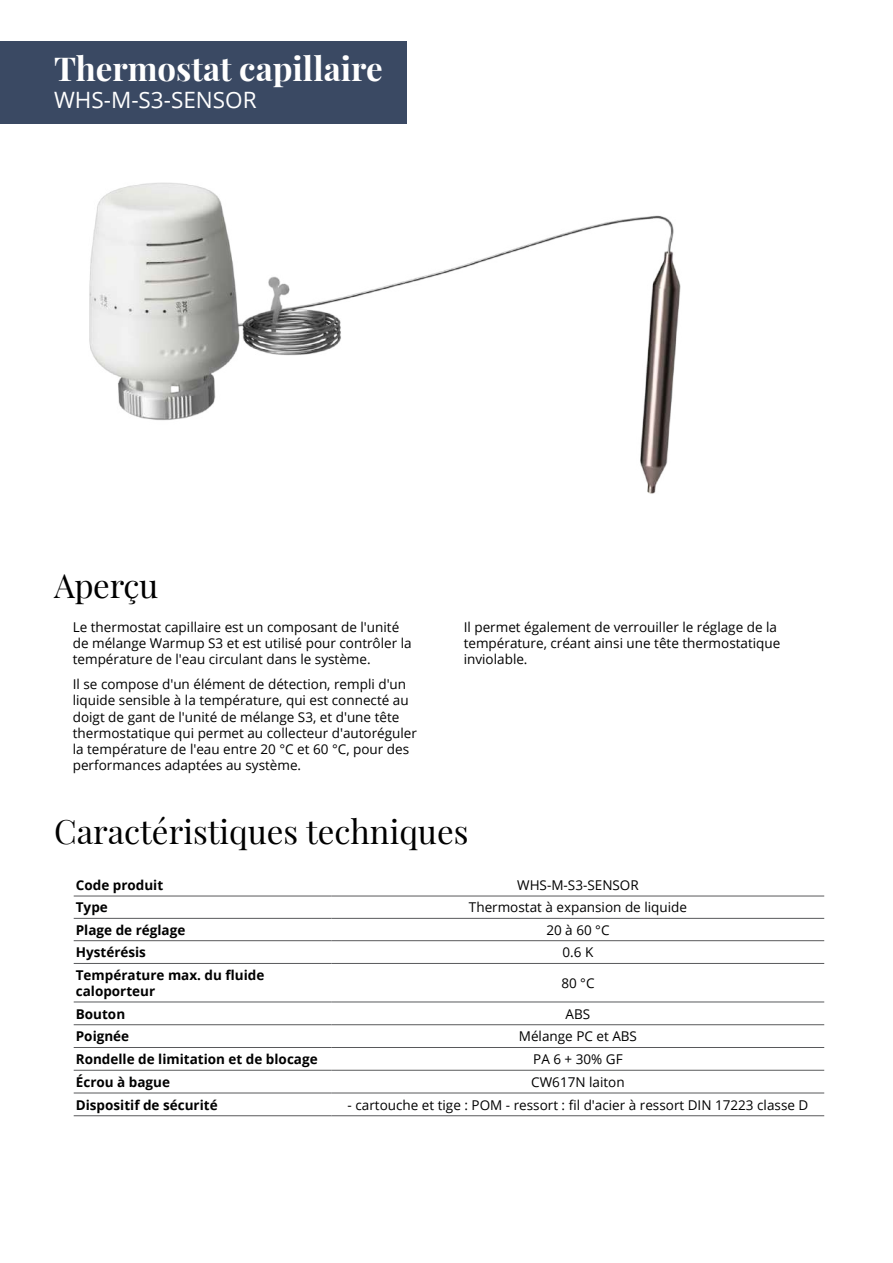
<style>
.page{position:relative;width:893px;height:1263px;background:#fff}
.page>*{position:absolute;margin:0;border:0;box-sizing:border-box;transform-origin:0 0}
.t1{font:33px "Playfair Display";color:#000}
.t2{font:700 33px "Playfair Display";color:#fff}
.t3{font:22.5px "Open Sans";color:#fff}
.t4{font:13.5px/16.2px "Open Sans";color:#000}
.t5{font:700 13.5px/16.2px "Open Sans";color:#000}
</style>
<div class="page">
<div style="left:0;top:42px;width:406px;height:82px;background:#3a4963"></div>
<img style="left:89px;top:182px;width:592px;height:312px">
<hr style="left:74px;top:896px;width:258px;height:1px;background:#58595b">
<hr style="left:332px;top:896px;width:492px;height:1px;background:#58595b">
<hr style="left:74px;top:918px;width:258px;height:1px;background:#58595b">
<hr style="left:332px;top:918px;width:492px;height:1px;background:#58595b">
<hr style="left:74px;top:940px;width:258px;height:1px;background:#58595b">
<hr style="left:332px;top:940px;width:492px;height:1px;background:#58595b">
<hr style="left:74px;top:963px;width:258px;height:1px;background:#58595b">
<hr style="left:332px;top:963px;width:492px;height:1px;background:#58595b">
<hr style="left:74px;top:1002px;width:258px;height:1px;background:#58595b">
<hr style="left:332px;top:1002px;width:492px;height:1px;background:#58595b">
<hr style="left:74px;top:1024px;width:258px;height:1px;background:#58595b">
<hr style="left:332px;top:1024px;width:492px;height:1px;background:#58595b">
<hr style="left:74px;top:1047px;width:258px;height:1px;background:#58595b">
<hr style="left:332px;top:1047px;width:492px;height:1px;background:#58595b">
<hr style="left:74px;top:1070px;width:258px;height:1px;background:#58595b">
<hr style="left:332px;top:1070px;width:492px;height:1px;background:#58595b">
<hr style="left:74px;top:1093px;width:258px;height:1px;background:#58595b">
<hr style="left:332px;top:1093px;width:492px;height:1px;background:#58595b">
<hr style="left:74px;top:1115px;width:258px;height:1px;background:#58595b">
<hr style="left:332px;top:1115px;width:492px;height:1px;background:#58595b">
<h1 class="t2" style="left:54px;top:43px;width:330px">Thermostat capillaire</h1>
<h2 class="t3" style="left:54px;top:85px;width:204px">WHS-M-S3-SENSOR</h2>
<h1 class="t1" style="left:54px;top:560px;width:106px">Aperçu</h1>
<p class="t4" style="left:73px;top:619px;width:340px">Le thermostat capillaire est un composant de l'unité de mélange Warmup S3 et est utilisé pour contrôler la température de l'eau circulant dans le système.</p>
<p class="t4" style="left:73px;top:676px;width:346px">Il se compose d'un élément de détection, rempli d'un liquide sensible à la température, qui est connecté au doigt de gant de l'unité de mélange S3, et d'une tête thermostatique qui permet au collecteur d'autoréguler la température de l'eau entre 20 °C et 60 °C, pour des performances adaptées au système.</p>
<p class="t4" style="left:464px;top:619px;width:318px">Il permet également de verrouiller le réglage de la température, créant ainsi une tête thermostatique inviolable.</p>
<h1 class="t1" style="left:54px;top:806px;width:416px">Caractéristiques techniques</h1>
<p class="t5" style="left:76px;top:877px;width:89px">Code produit</p>
<p class="t4" style="left:517px;top:877px;width:123px">WHS-M-S3-SENSOR</p>
<p class="t5" style="left:76px;top:899px;width:34px">Type</p>
<p class="t4" style="left:469px;top:899px;width:220px">Thermostat à expansion de liquide</p>
<p class="t5" style="left:76px;top:921px;width:111px">Plage de réglage</p>
<p class="t4" style="left:546px;top:921px;width:65px">20 à 60 °C</p>
<p class="t5" style="left:76px;top:944px;width:72px">Hystérésis</p>
<p class="t4" style="left:563px;top:944px;width:32px">0.6 K</p>
<p class="t5" style="left:76px;top:966px;width:190px">Température max. du fluide caloporteur</p>
<p class="t4" style="left:561px;top:974px;width:35px">80 °C</p>
<p class="t5" style="left:76px;top:1005px;width:51px">Bouton</p>
<p class="t4" style="left:566px;top:1005px;width:26px">ABS</p>
<p class="t5" style="left:76px;top:1028px;width:55px">Poignée</p>
<p class="t4" style="left:519px;top:1028px;width:120px">Mélange PC et ABS</p>
<p class="t5" style="left:76px;top:1051px;width:243px">Rondelle de limitation et de blocage</p>
<p class="t4" style="left:533px;top:1051px;width:91px">PA 6 + 30% GF</p>
<p class="t5" style="left:76px;top:1073px;width:96px">Écrou à bague</p>
<p class="t4" style="left:531px;top:1073px;width:95px">CW617N laiton</p>
<p class="t5" style="left:76px;top:1096px;width:143px">Dispositif de sécurité</p>
<p class="t4" style="left:348px;top:1096px;width:462px">- cartouche et tige : POM - ressort : fil d'acier à ressort DIN 17223 classe D</p>
</div>
